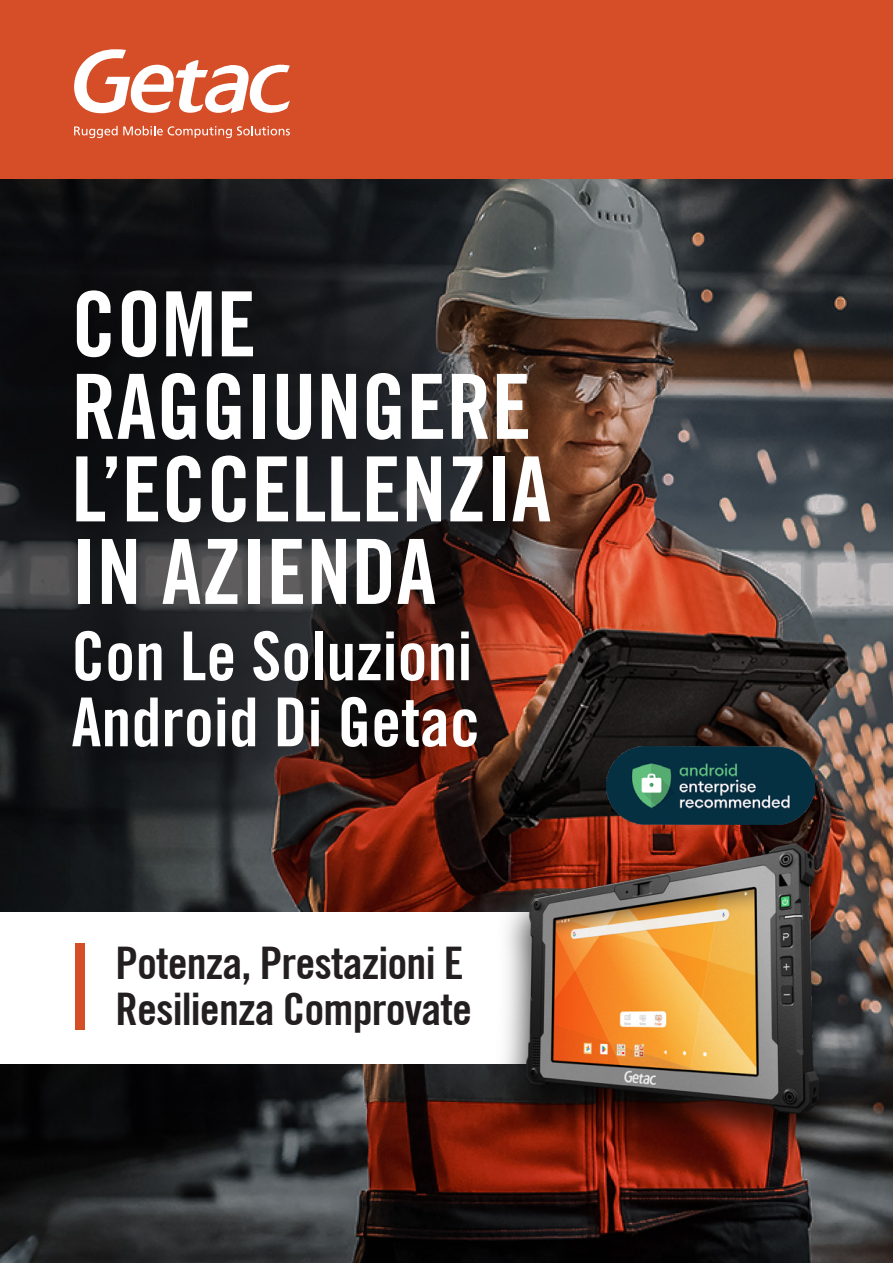
<style>
.page{position:relative;width:893px;height:1263px;background:#fff}
.page>*{position:absolute;margin:0;border:0;box-sizing:border-box;transform-origin:0 0}
.t1{font:700 condensed 90px/82.5px "Trade Gothic No.20";color:#fff}
.t2{font:700 condensed 67.5px/66px "Trade Gothic No.20";color:#fff}
.t3{font:700 condensed 45px/46.5px "Trade Gothic No.20";letter-spacing:-.02em;color:#231f20}
</style>
<div class="page">
<img style="left:0;top:179px;width:893px;height:1084px">
<div style="left:0;top:0;width:893px;height:179px;background:#d54e27"></div>
<svg style="left:74px;top:49px;width:216px;height:65px"></svg>
<svg style="left:74px;top:126px;width:216px;height:12px"></svg>
<img style="left:0;top:178px;width:553px;height:668px">
<div style="left:0;top:912px;width:651px;height:152px;background:#fff"></div>
<div style="left:75px;top:944px;width:10px;height:86px;background:#d54e27"></div>
<img style="left:484px;top:826px;width:369px;height:347px">
<img style="left:527px;top:843px;width:292px;height:271px">
<img style="left:607px;top:746px;width:208px;height:79px">
<h1 class="t1" style="left:71px;top:282px;width:481px">COME<br>RAGGIUNGERE<br>L’ECCELLENZIA<br>IN AZIENDA</h1>
<h2 class="t2" style="left:71px;top:623px;width:410px">Con Le Soluzioni<br>Android Di Getac</h2>
<p class="t3" style="left:115px;top:939px;width:358px">Potenza, Prestazioni E<br>Resilienza Comprovate</p>
</div>
